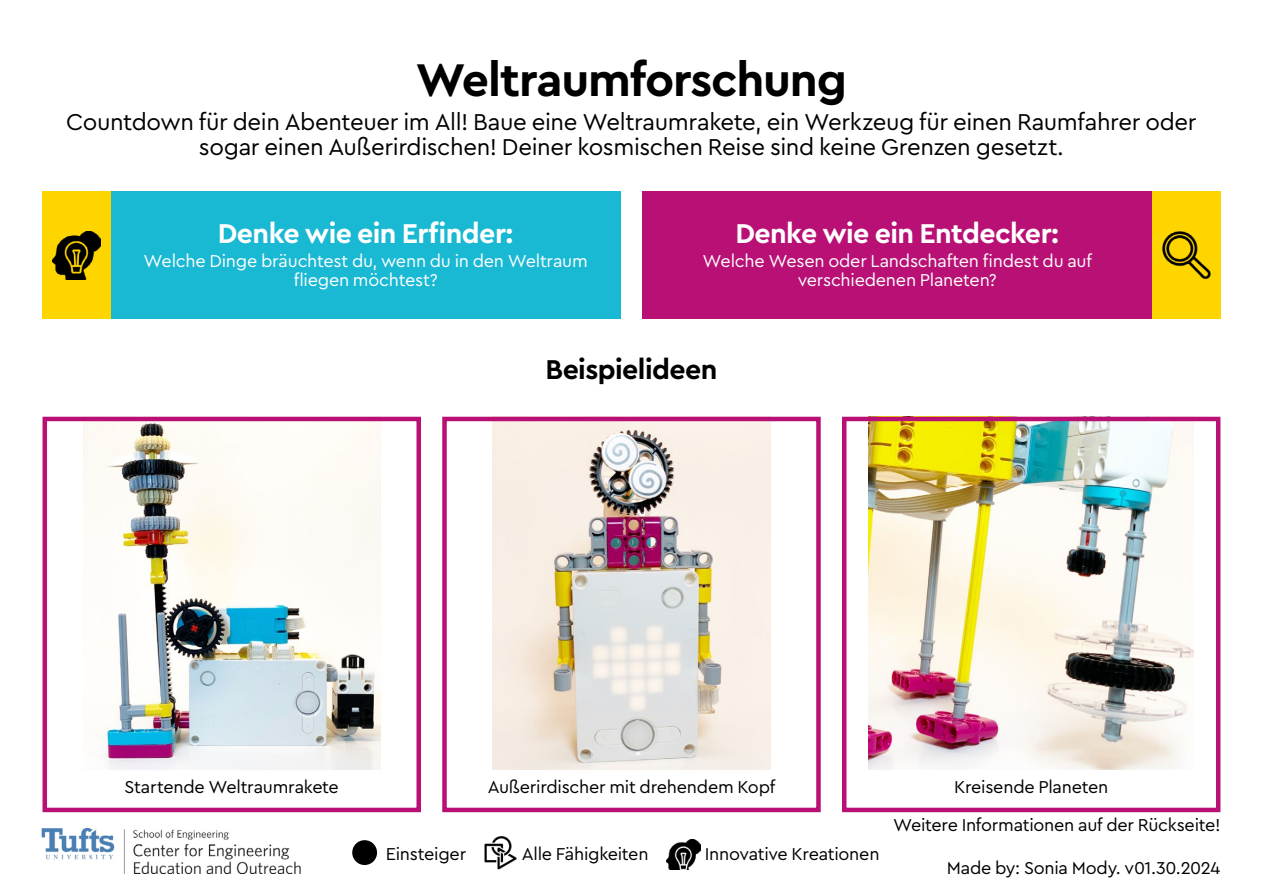
<style>
.page{position:relative;width:1263px;height:893px;background:#fff}
.page>*{position:absolute;margin:0;border:0;box-sizing:border-box;transform-origin:0 0}
.t1{font:700 48px "Cera Pro";letter-spacing:-.025em;color:#000}
.t2{font:700 28.5px "Cera Pro";letter-spacing:-.02em;color:#fff}
.t3{font:700 28.5px "Cera Pro";letter-spacing:-.02em;color:#000}
.t4{font:24px/25.5px "Cera Pro";letter-spacing:-.015em;color:#000;text-align:center}
.t5{font:18px "Cera Pro";letter-spacing:-.015em;color:#000}
.t6{font:18px/19.5px "Cera Pro";letter-spacing:-.015em;color:#fff;text-align:center}
</style>
<div class="page">
<div style="left:111px;top:191px;width:510px;height:128px;background:#19b8d3"></div>
<img style="left:83px;top:422px;width:297px;height:348px">
<div style="left:43px;top:417px;width:378px;height:395px;border:4px solid #b91075"></div>
<img style="left:493px;top:422px;width:277px;height:348px">
<div style="left:442px;top:417px;width:379px;height:395px;border:4px solid #b91075"></div>
<img style="left:868px;top:422px;width:326px;height:348px">
<div style="left:842px;top:417px;width:378px;height:395px;border:4px solid #b91075"></div>
<div style="left:642px;top:191px;width:510px;height:128px;background:#b91075"></div>
<div style="left:43px;top:191px;width:68px;height:128px;background:#ffd500"></div>
<img style="left:53px;top:231px;width:47px;height:49px">
<div style="left:1152px;top:191px;width:68px;height:128px;background:#ffd500"></div>
<img style="left:1162px;top:231px;width:49px;height:49px">
<img style="left:41px;top:829px;width:260px;height:45px">
<div style="left:352px;top:840px;width:25px;height:25px;background:#000;border-radius:50%"></div>
<img style="left:484px;top:836px;width:33px;height:34px">
<img style="left:666px;top:840px;width:35px;height:30px">
<h1 class="t1" style="left:416px;top:48px;width:433px">Weltraumforschung</h1>
<h3 class="t4" style="left:66px;top:108px;width:1132px">Countdown für dein Abenteuer im All! Baue eine Weltraumrakete, ein Werkzeug für einen Raumfahrer oder sogar einen Außerirdischen! Deiner kosmischen Reise sind keine Grenzen gesetzt.</h3>
<h2 class="t2" style="left:218px;top:214px;width:297px">Denke wie ein Erfinder:</h2>
<p class="t6" style="left:144px;top:250px;width:446px">Welche Dinge bräuchtest du, wenn du in den Weltraum fliegen möchtest?</p>
<h2 class="t2" style="left:735px;top:214px;width:325px">Denke wie ein Entdecker:</h2>
<p class="t6" style="left:703px;top:250px;width:391px">Welche Wesen oder Landschaften findest du auf verschiedenen Planeten?</p>
<h2 class="t3" style="left:545px;top:351px;width:174px">Beispielideen</h2>
<p class="t5" style="left:125px;top:775px;width:216px">Startende Weltraumrakete</p>
<p class="t5" style="left:488px;top:775px;width:289px">Außerirdischer mit drehendem Kopf</p>
<p class="t5" style="left:954px;top:775px;width:156px">Kreisende Planeten</p>
<p class="t5" style="left:386px;top:842px;width:82px">Einsteiger</p>
<p class="t5" style="left:522px;top:842px;width:128px">Alle Fähigkeiten</p>
<p class="t5" style="left:705px;top:842px;width:176px">Innovative Kreationen</p>
<p class="t5" style="left:893px;top:813px;width:329px">Weitere Informationen auf der Rückseite!</p>
<p class="t5" style="left:947px;top:856px;width:275px">Made by: Sonia Mody. v01.30.2024</p>
</div>
